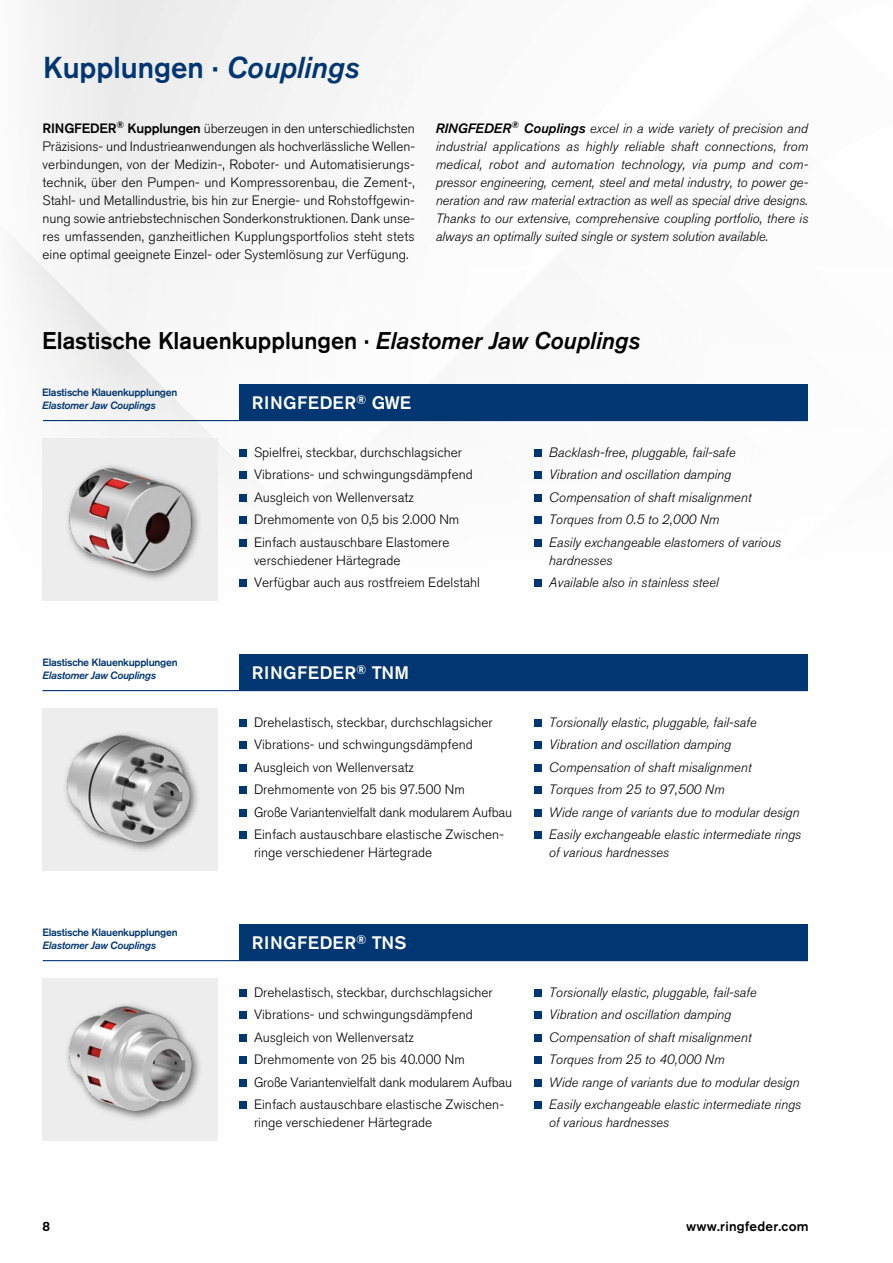
<style>
.page{position:relative;width:893px;height:1263px;background:#fff}
.page>*{position:absolute;margin:0;border:0;box-sizing:border-box;transform-origin:0 0}
.t1{font:500 30px "Akzidenz Grotesk BE";color:#003671}
.t2{font:500 24px "Akzidenz Grotesk BE";color:#000}
.t3{font:500 18px "Akzidenz Grotesk BE";letter-spacing:.03em;color:#fff}
.t4{font:300 13.5px/22.5px "Akzidenz Grotesk BE";color:#000}
.t5{font:italic 300 13.5px/22.5px "Akzidenz Grotesk BE";color:#000}
.t6{font:500 13.5px "Akzidenz Grotesk BE";letter-spacing:.02em;color:#000}
.t7{font:500 10.5px "Akzidenz Grotesk BE";letter-spacing:-.025em;color:#003671}
.t8{font:italic 500 10.5px "Akzidenz Grotesk BE";letter-spacing:-.025em;color:#003671}
.s1{font-style:italic}
.s2{font-weight:500}
</style>
<div class="page">
<img style="left:120px;top:0;width:688px;height:468px">
<div style="left:0;top:0;width:120px;height:583px;background:#f5f5f5"></div>
<div style="left:43px;top:709px;width:175px;height:162px;background:#ededed"></div>
<div style="left:43px;top:979px;width:175px;height:162px;background:#ededed"></div>
<img style="left:65px;top:733px;width:133px;height:118px">
<img style="left:67px;top:1004px;width:133px;height:115px">
<div style="left:43px;top:439px;width:175px;height:162px;background:#ededed"></div>
<div style="left:239px;top:385px;width:569px;height:36px;background:#003671"></div>
<div style="left:239px;top:449px;width:8px;height:8px;background:#003671"></div>
<div style="left:239px;top:471px;width:8px;height:8px;background:#003671"></div>
<div style="left:239px;top:494px;width:8px;height:8px;background:#003671"></div>
<div style="left:239px;top:516px;width:8px;height:8px;background:#003671"></div>
<div style="left:239px;top:539px;width:8px;height:8px;background:#003671"></div>
<div style="left:239px;top:579px;width:8px;height:8px;background:#003671"></div>
<div style="left:534px;top:449px;width:8px;height:8px;background:#003671"></div>
<div style="left:534px;top:471px;width:8px;height:8px;background:#003671"></div>
<div style="left:534px;top:494px;width:8px;height:8px;background:#003671"></div>
<div style="left:534px;top:516px;width:8px;height:8px;background:#003671"></div>
<div style="left:534px;top:539px;width:8px;height:8px;background:#003671"></div>
<div style="left:534px;top:579px;width:8px;height:8px;background:#003671"></div>
<hr style="left:43px;top:420px;width:765px;height:1px;background:#003671">
<div style="left:239px;top:655px;width:569px;height:36px;background:#003671"></div>
<div style="left:239px;top:719px;width:8px;height:8px;background:#003671"></div>
<div style="left:239px;top:741px;width:8px;height:8px;background:#003671"></div>
<div style="left:239px;top:764px;width:8px;height:8px;background:#003671"></div>
<div style="left:239px;top:786px;width:8px;height:8px;background:#003671"></div>
<div style="left:239px;top:809px;width:8px;height:8px;background:#003671"></div>
<div style="left:239px;top:831px;width:8px;height:8px;background:#003671"></div>
<div style="left:534px;top:719px;width:8px;height:8px;background:#003671"></div>
<div style="left:534px;top:741px;width:8px;height:8px;background:#003671"></div>
<div style="left:534px;top:764px;width:8px;height:8px;background:#003671"></div>
<div style="left:534px;top:786px;width:8px;height:8px;background:#003671"></div>
<div style="left:534px;top:809px;width:8px;height:8px;background:#003671"></div>
<div style="left:534px;top:831px;width:8px;height:8px;background:#003671"></div>
<hr style="left:43px;top:690px;width:765px;height:1px;background:#003671">
<div style="left:239px;top:925px;width:569px;height:36px;background:#003671"></div>
<div style="left:239px;top:989px;width:8px;height:8px;background:#003671"></div>
<div style="left:239px;top:1011px;width:8px;height:8px;background:#003671"></div>
<div style="left:239px;top:1034px;width:8px;height:8px;background:#003671"></div>
<div style="left:239px;top:1056px;width:8px;height:8px;background:#003671"></div>
<div style="left:239px;top:1079px;width:8px;height:8px;background:#003671"></div>
<div style="left:239px;top:1101px;width:8px;height:8px;background:#003671"></div>
<div style="left:534px;top:989px;width:8px;height:8px;background:#003671"></div>
<div style="left:534px;top:1011px;width:8px;height:8px;background:#003671"></div>
<div style="left:534px;top:1034px;width:8px;height:8px;background:#003671"></div>
<div style="left:534px;top:1056px;width:8px;height:8px;background:#003671"></div>
<div style="left:534px;top:1079px;width:8px;height:8px;background:#003671"></div>
<div style="left:534px;top:1101px;width:8px;height:8px;background:#003671"></div>
<hr style="left:43px;top:960px;width:765px;height:1px;background:#003671">
<img style="left:67px;top:465px;width:132px;height:115px">
<h1 class="t1" style="left:43px;top:49px;width:318px">Kupplungen · <span class="s1">Couplings</span></h1>
<p class="t4" style="left:43px;top:119px;width:374px;line-height:18px;text-align:justify"><span class="s2">RINGFEDER</span><sup>®</sup> <span class="s2">Kupplungen</span> überzeugen in den unterschiedlichsten Präzisions- und Industrieanwendungen als hochverlässliche Wellen&shy;verbindungen, von der Medizin-, Roboter- und Automatisierungs&shy;technik, über den Pumpen- und Kompressorenbau, die Zement-, Stahl- und Metallindustrie, bis hin zur Energie- und Rohstoffgewin&shy;nung sowie antriebstechnischen Sonderkonstruktionen. Dank unse&shy;res umfassenden, ganzheitlichen Kupplungsportfolios steht stets eine optimal geeignete Einzel- oder Systemlösung zur Verfügung.</p>
<p class="t5" style="left:436px;top:119px;width:374px;line-height:18px;text-align:justify"><span class="s2">RINGFEDER</span><sup>®</sup> <span class="s2">Couplings</span> excel in a wide variety of precision and industrial applications as highly reliable shaft connections, from medical, robot and automation technology, via pump and com&shy;pressor engineering, cement, steel and metal industry, to power ge&shy;neration and raw material extraction as well as special drive designs.<br>Thanks to our extensive, comprehensive coupling portfolio, there is always an optimally suited single or system solution available.</p>
<h2 class="t2" style="left:42px;top:325px;width:599px">Elastische Klauenkupplungen · <span class="s1">Elastomer Jaw Couplings</span></h2>
<p class="t7" style="left:42px;top:386px;width:137px">Elastische Klauenkupplungen</p>
<p class="t8" style="left:42px;top:400px;width:115px">Elastomer Jaw Couplings</p>
<p class="t7" style="left:43px;top:656px;width:137px">Elastische Klauenkupplungen</p>
<p class="t8" style="left:43px;top:670px;width:115px">Elastomer Jaw Couplings</p>
<p class="t7" style="left:43px;top:926px;width:137px">Elastische Klauenkupplungen</p>
<p class="t8" style="left:43px;top:940px;width:115px">Elastomer Jaw Couplings</p>
<h3 class="t3" style="left:252px;top:392px;width:161px">RINGFEDER<sup>®</sup> GWE</h3>
<p class="t4" style="left:254px;top:441px;width:220px">Spielfrei, steckbar, durchschlagsicher Vibrations- und schwingungsdämpfend Ausgleich von Wellenversatz Drehmomente von 0,5 bis 2.000 Nm Einfach austauschbare Elastomere</p>
<p class="t4" style="left:254px;top:549px;width:228px">verschiedener Härtegrade<br>Verfügbar auch aus rostfreiem Edelstahl</p>
<h3 class="t3" style="left:252px;top:662px;width:159px">RINGFEDER<sup>®</sup> TNM</h3>
<p class="t4" style="left:254px;top:711px;width:260px">Drehelastisch, steckbar, durchschlagsicher Vibrations- und schwingungsdämpfend Ausgleich von Wellenversatz<br>Drehmomente von 25 bis 97.500 Nm<br>Große Variantenvielfalt dank modularem Aufbau Einfach austauschbare elastische Zwischen-</p>
<p class="t4" style="left:254px;top:841px;width:180px">ringe verschiedener Härtegrade</p>
<h3 class="t3" style="left:252px;top:932px;width:156px">RINGFEDER<sup>®</sup> TNS</h3>
<p class="t4" style="left:254px;top:981px;width:260px">Drehelastisch, steckbar, durchschlagsicher Vibrations- und schwingungsdämpfend Ausgleich von Wellenversatz<br>Drehmomente von 25 bis 40.000 Nm<br>Große Variantenvielfalt dank modularem Aufbau Einfach austauschbare elastische Zwischen-</p>
<p class="t4" style="left:254px;top:1111px;width:180px">ringe verschiedener Härtegrade</p>
<p class="t5" style="left:549px;top:441px;width:234px">Backlash-free, pluggable, fail-safe Vibration and oscillation damping Compensation of shaft misalignment Torques from 0.5 to 2,000 Nm<br>Easily exchangeable elastomers of various</p>
<p class="t5" style="left:549px;top:549px;width:171px">hardnesses<br>Available also in stainless steel</p>
<p class="t5" style="left:549px;top:711px;width:254px">Torsionally elastic, pluggable, fail-safe Vibration and oscillation damping Compensation of shaft misalignment<br>Torques from 25 to 97,500 Nm<br>Wide range of variants due to modular design Easily exchangeable elastic intermediate rings</p>
<p class="t5" style="left:549px;top:841px;width:122px">of various hardnesses</p>
<p class="t5" style="left:549px;top:981px;width:254px">Torsionally elastic, pluggable, fail-safe Vibration and oscillation damping Compensation of shaft misalignment<br>Torques from 25 to 40,000 Nm<br>Wide range of variants due to modular design Easily exchangeable elastic intermediate rings</p>
<p class="t5" style="left:549px;top:1111px;width:122px">of various hardnesses</p>
<p class="t6" style="left:43px;top:1218px;width:9px">8</p>
<p class="t6" style="left:686px;top:1218px;width:124px">www.ringfeder.com</p>
</div>
